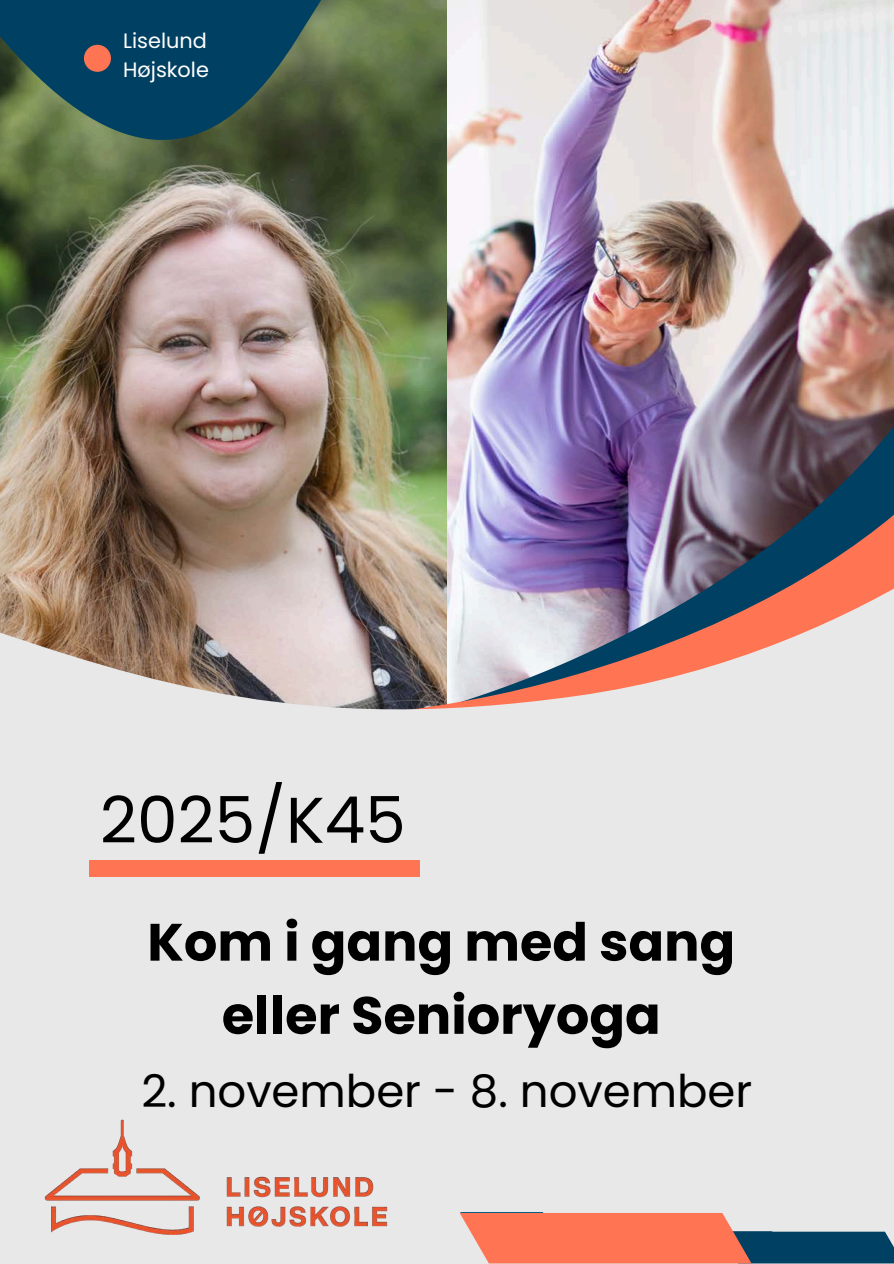
<style>
.page{position:relative;width:894px;height:1264px;background:#fff}
.page>*{position:absolute;margin:0;border:0;box-sizing:border-box;transform-origin:0 0}
.t1{font:64.5px "Poppins";color:#000}
.t2{font:700 52.5px/73.2px "Poppins";color:#000;text-align:center}
.t3{font:45px "Poppins";color:#000}
.t4{font:20.85px/28.7px "Poppins";color:#fff}
</style>
<div class="page">
<div style="left:0;top:0;width:893px;height:1263px;background:#e8e8e8"></div>
<img style="left:447px;top:0;width:446px;height:370px">
<img style="left:0;top:152px;width:447px;height:218px">
<img style="left:0;top:370px;width:893px;height:111px">
<img style="left:0;top:481px;width:893px;height:86px">
<img style="left:0;top:567px;width:893px;height:143px">
<svg style="left:0;top:0;width:447px;height:152px;background:#2f5550"></svg>
<div style="left:89px;top:860px;width:331px;height:16px;background:#ff7453"></div>
<div style="left:84px;top:45px;width:27px;height:27px;background:#ff7453;border-radius:50%"></div>
<svg style="left:460px;top:1212px;width:433px;height:51px"></svg>
<img style="left:44px;top:1119px;width:344px;height:116px">
<h2 class="t4" style="left:123px;top:27px;width:87px">Liselund<br>Højskole</h2>
<h1 class="t1" style="left:100px;top:775px;width:307px">2025/K45</h1>
<p class="t2" style="left:147px;top:905px;width:589px">Kom i gang med sang eller Senioryoga</p>
<p class="t3" style="left:141px;top:1060px;width:612px">2. november - 8. november</p>
</div>
